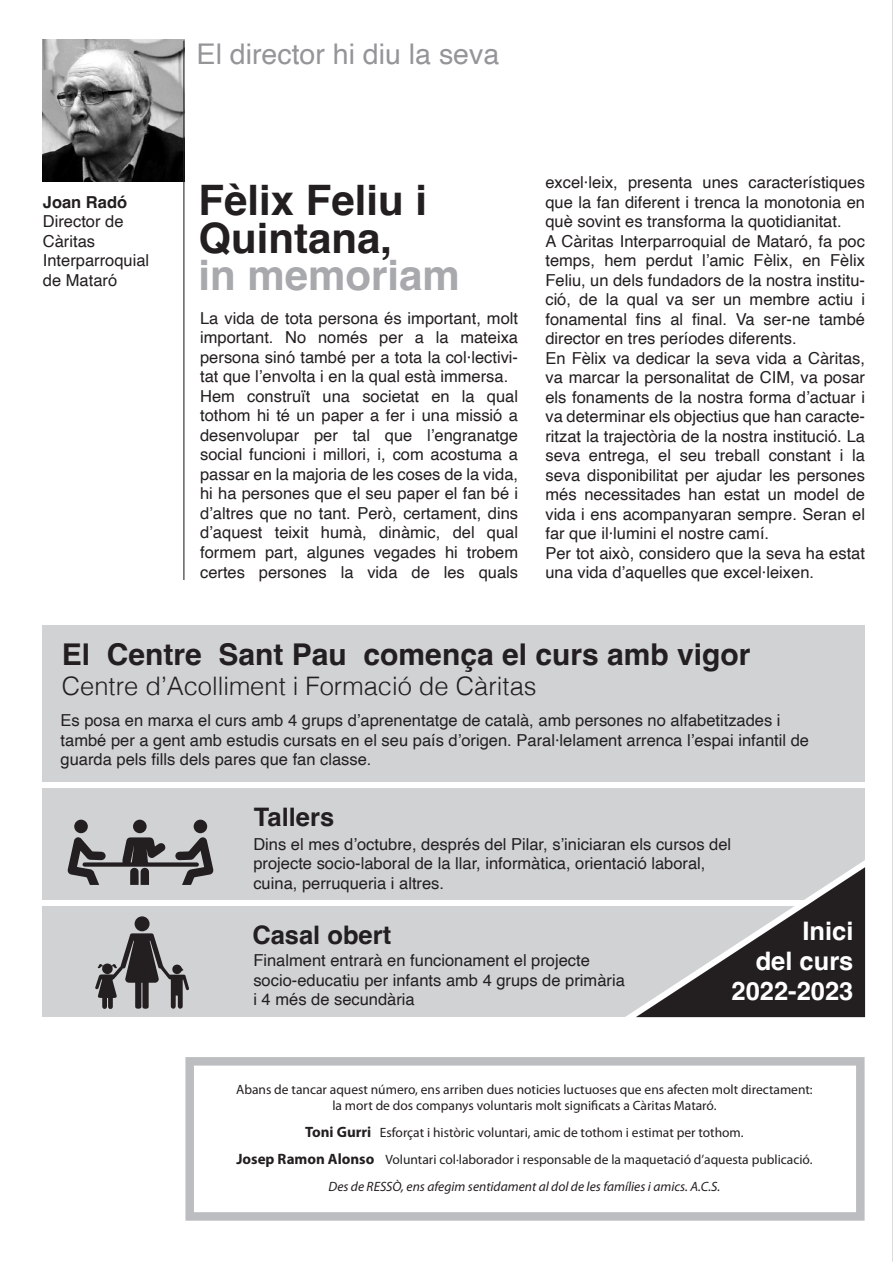
<style>
.page{position:relative;width:893px;height:1263px;background:#fff}
.page>*{position:absolute;margin:0;border:0;box-sizing:border-box;transform-origin:0 0}
.t1{font:700 42px/37.5px "Helvetica";color:#231f20}
.t2{font:700 42px "Helvetica";color:#a8a9ad}
.t3{font:700 30px "Helvetica";color:#231f20}
.t4{font:28.5px "Helvetica";color:#939598}
.t5{font:300 25.5px "Helvetica";color:#231f20}
.t6{font:700 25.5px/30px "Helvetica";color:#fff;text-align:right}
.t7{font:700 25.5px "Helvetica";color:#231f20}
.t8{font:16.5px/19.5px "Helvetica";color:#231f20}
.t9{font:700 16.5px "Helvetica";color:#231f20}
.t10{font:13.5px/27px "Myriad Pro";color:#231f20;text-align:center}
.s1{font-weight:700;font-size:15px}
.s2{font-style:italic}
</style>
<div class="page">
<div style="left:42px;top:625px;width:823px;height:391px;background:#d1d2d4"></div>
<img style="left:43px;top:40px;width:141px;height:142px">
<hr style="left:183px;top:41px;width:1px;height:539px;background:#231f20">
<div style="left:13px;top:782px;width:862px;height:6px;background:#fff"></div>
<div style="left:13px;top:900px;width:862px;height:6px;background:#fff"></div>
<div style="left:133px;top:820px;width:14px;height:13px;background:#231f20;border-radius:50%"></div>
<div style="left:74px;top:820px;width:14px;height:13px;background:#231f20;border-radius:50%"></div>
<div style="left:194px;top:819px;width:13px;height:14px;background:#231f20;border-radius:50%"></div>
<svg style="left:67px;top:837px;width:147px;height:48px"></svg>
<div style="left:135px;top:916px;width:15px;height:15px;background:#231f20;border-radius:50%"></div>
<svg style="left:95px;top:933px;width:94px;height:76px"></svg>
<svg style="left:625px;top:860px;width:241px;height:158px"></svg>
<hr style="left:892px;top:0;width:1px;height:1262px;background:#bcbdc0">
<div style="left:185px;top:1057px;width:680px;height:164px;border:9px solid #bcbdc0"></div>
<p class="t9" style="left:43px;top:192px;width:86px">Joan Radó</p>
<p class="t8" style="left:43px;top:212px;width:108px">Director de<br>Càritas<br>Interparroquial de Mataró</p>
<h3 class="t4" style="left:197px;top:32px;width:304px">El director hi diu la seva</h3>
<h1 class="t1" style="left:198px;top:187px;width:230px">Fèlix Feliu i<br>Quintana,</h1>
<h1 class="t2" style="left:198px;top:250px;width:263px">in memoriam</h1>
<p class="t8" style="left:200px;top:309px;width:319px">La vida de tota persona és important, molt important. No només per a la mateixa persona sinó també per a tota la col·lectivi&shy;tat que l’envolta i en la qual està immersa.<br>Hem construït una societat en la qual tothom hi té un paper a fer i una missió a desenvolupar per tal que l’engranatge social funcioni i millori, i, com acostuma a passar en la majoria de les coses de la vida, hi ha persones que el seu paper el fan bé i d’altres que no tant. Però, certament, dins d’aquest teixit humà, dinàmic, del qual formem part, algunes vegades hi trobem certes persones la vida de les quals</p>
<p class="t8" style="left:545px;top:173px;width:321px">excel·leix, presenta unes característiques que la fan diferent i trenca la monotonia en què sovint es transforma la quotidianitat.<br>A Càritas Interparroquial de Mataró, fa poc temps, hem perdut l’amic Fèlix, en Fèlix Feliu, un dels fundadors de la nostra institu&shy;ció, de la qual va ser un membre actiu i fonamental fins al final. Va ser-ne també director en tres períodes diferents.<br>En Fèlix va dedicar la seva vida a Càritas, va marcar la personalitat de CIM, va posar els fonaments de la nostra forma d’actuar i va determinar els objectius que han caracte&shy;ritzat la trajectòria de la nostra institució. La seva entrega, el seu treball constant i la seva disponibilitat per ajudar les persones més necessitades han estat un model de vida i ens acompanyaran sempre. Seran el far que il·lumini el nostre camí.<br>Per tot això, considero que la seva ha estat una vida d’aquelles que excel·leixen.</p>
<h2 class="t3" style="left:62px;top:636px;width:690px">El Centre Sant Pau comença el curs amb vigor</h2>
<h3 class="t5" style="left:62px;top:665px;width:476px">Centre d’Acolliment i Formació de Càritas</h3>
<p class="t8" style="left:61px;top:711px;width:750px">Es posa en marxa el curs amb 4 grups d’aprenentatge de català, amb persones no alfabetitzades i també per a gent amb estudis cursats en el seu país d’origen. Paral·lelament arrenca l’espai infantil de guarda pels fills dels pares que fan classe.</p>
<h3 class="t7" style="left:254px;top:801px;width:82px">Tallers</h3>
<p class="t8" style="left:253px;top:835px;width:479px">Dins el mes d’octubre, després del Pilar, s’iniciaran els cursos del projecte socio-laboral de la llar, informàtica, orientació laboral, cuina, perruqueria i altres.</p>
<h3 class="t7" style="left:252px;top:920px;width:140px">Casal obert</h3>
<h3 class="t6" style="left:731px;top:919px;width:123px">Inici<br>del curs<br>2022-2023</h3>
<p class="t8" style="left:253px;top:951px;width:373px">Finalment entrarà en funcionament el projecte socio-educatiu per infants amb 4 grups de primària i 4 més de secundària</p>
<p class="t10" style="left:236px;top:1081px;width:578px;line-height:16.5px">Abans de tancar aquest número, ens arriben dues noticies luctuoses que ens afecten molt directament: la mort de dos companys voluntaris molt significats a Càritas Mataró.</p>
<p class="t10" style="left:236px;top:1119px;width:578px"><span class="s1">Toni Gurri</span> Esforçat i històric voluntari, amic de tothom i estimat per tothom.<br><span class="s1">Josep Ramon Alonso</span> Voluntari col·laborador i responsable de la maquetació d’aquesta publicació.<br><span class="s2">Des de RESSÒ, ens afegim sentidament al dol de les famílies i amics. A.C.S.</span></p>
</div>
